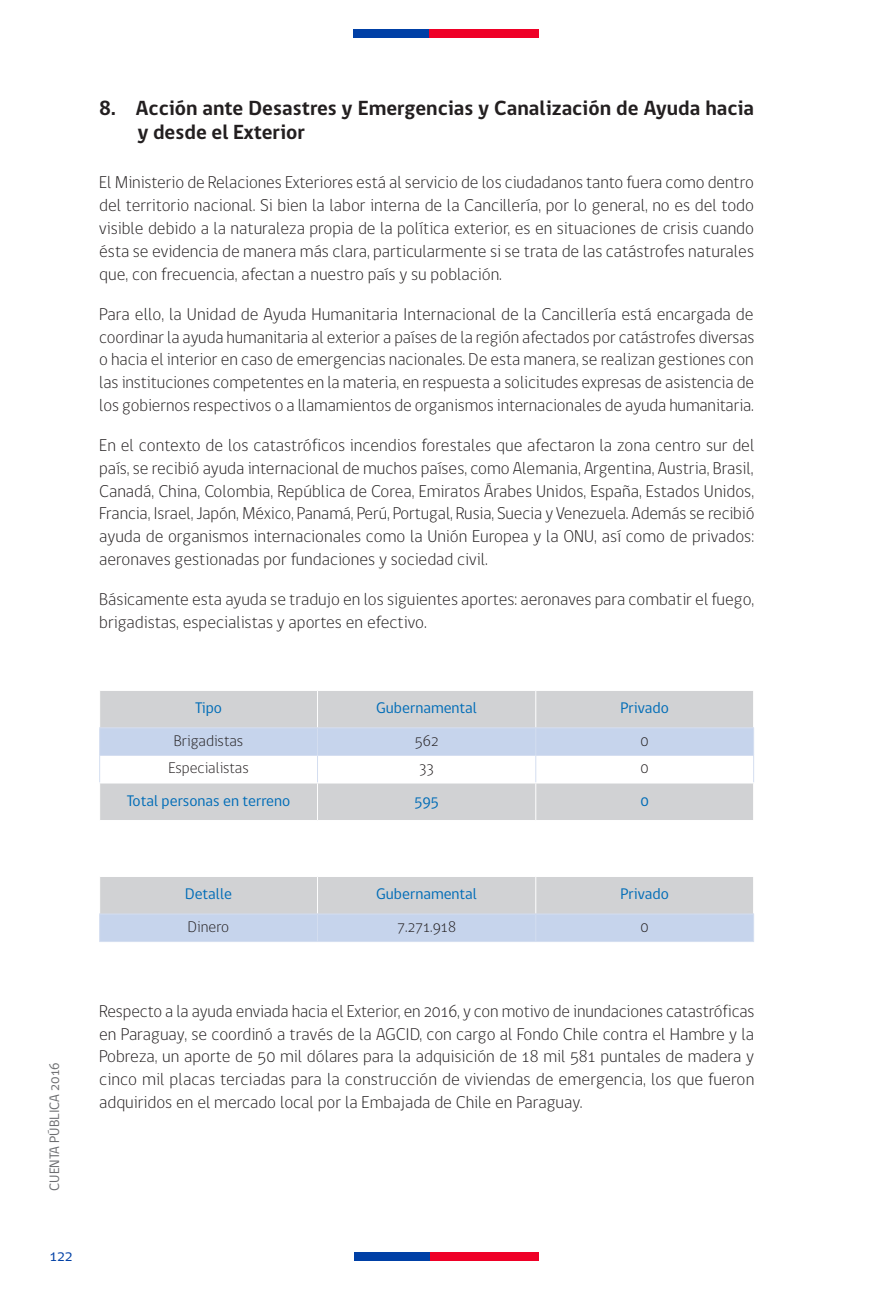
<style>
.page{position:relative;width:893px;height:1290px;background:#fff}
.page>*{position:absolute;margin:0;border:0;box-sizing:border-box;transform-origin:0 0}
.t1{font:700 21px/24.5px "gob CL";color:#231f20}
.t2{font:300 17.5px/22.8px "gob CL";color:#231f20;text-align:justify}
.t3{font:15.75px "gob CL";color:#006cb7}
.t4{font:300 15.75px "gob CL";color:#231f20}
.t5{font:15.75px "gob CL";color:#0040a6}
.t6{font:14px "gob CL";color:#6c6d70}
</style>
<div class="page">
<div style="left:430px;top:1252px;width:109px;height:8px;background:#ef0027"></div>
<div style="left:354px;top:1252px;width:76px;height:8px;background:#0040a6"></div>
<div style="left:429px;top:29px;width:110px;height:8px;background:#ef0027"></div>
<div style="left:354px;top:29px;width:75px;height:8px;background:#0040a6"></div>
<div style="left:100px;top:691px;width:653px;height:129px;background:#d1d2d4"></div>
<hr style="left:317px;top:691px;width:1px;height:36px;background:#fff">
<hr style="left:535px;top:691px;width:1px;height:36px;background:#fff">
<hr style="left:317px;top:783px;width:1px;height:37px;background:#fff">
<hr style="left:535px;top:783px;width:1px;height:37px;background:#fff">
<hr style="left:99px;top:727px;width:218px;height:1px;background:#d4def0">
<hr style="left:317px;top:727px;width:219px;height:1px;background:#d4def0">
<hr style="left:536px;top:727px;width:218px;height:1px;background:#d4def0">
<svg style="left:99px;top:728px;width:655px;height:54px"></svg>
<hr style="left:99px;top:782px;width:218px;height:1px;background:#fff">
<hr style="left:317px;top:782px;width:219px;height:1px;background:#fff">
<hr style="left:536px;top:782px;width:218px;height:1px;background:#fff">
<svg style="left:99px;top:877px;width:655px;height:64px;background:#ccd3de"></svg>
<hr style="left:99px;top:941px;width:218px;height:1px;background:#d4def0">
<hr style="left:317px;top:941px;width:219px;height:1px;background:#d4def0">
<hr style="left:536px;top:941px;width:218px;height:1px;background:#d4def0">
<p class="t1" style="left:138px;top:96px;width:618px;text-indent:-38px">8. Acción ante Desastres y Emergencias y Canalización de Ayuda hacia y desde el Exterior</p>
<p class="t2" style="left:99px;top:172px;width:656px">El Ministerio de Relaciones Exteriores está al servicio de los ciudadanos tanto fuera como dentro del territorio nacional. Si bien la labor interna de la Cancillería, por lo general, no es del todo visible debido a la naturaleza propia de la política exterior, es en situaciones de crisis cuando ésta se evidencia de manera más clara, particularmente si se trata de las catástrofes naturales que, con frecuencia, afectan a nuestro país y su población.</p>
<p class="t2" style="left:99px;top:303px;width:657px">Para ello, la Unidad de Ayuda Humanitaria Internacional de la Cancillería está encargada de coordinar la ayuda humanitaria al exterior a países de la región afectados por catástrofes diversas o hacia el interior en caso de emergencias nacionales. De esta manera, se realizan gestiones con las instituciones competentes en la materia, en respuesta a solicitudes expresas de asistencia de los gobiernos respectivos o a llamamientos de organismos internacionales de ayuda humanitaria.</p>
<p class="t2" style="left:99px;top:434px;width:657px">En el contexto de los catastróficos incendios forestales que afectaron la zona centro sur del país, se recibió ayuda internacional de muchos países, como Alemania, Argentina, Austria, Brasil, Canadá, China, Colombia, República de Corea, Emiratos Árabes Unidos, España, Estados Unidos, Francia, Israel, Japón, México, Panamá, Perú, Portugal, Rusia, Suecia y Venezuela. Además se recibió ayuda de organismos internacionales como la Unión Europea y la ONU, así como de privados: aeronaves gestionadas por fundaciones y sociedad civil.</p>
<p class="t2" style="left:99px;top:588px;width:656px">Básicamente esta ayuda se tradujo en los siguientes aportes: aeronaves para combatir el fuego, brigadistas, especialistas y aportes en efectivo.</p>
<p class="t3" style="left:195px;top:697px;width:28px">Tipo</p>
<p class="t3" style="left:376px;top:697px;width:102px">Gubernamental</p>
<p class="t3" style="left:620px;top:697px;width:50px">Privado</p>
<p class="t4" style="left:174px;top:729px;width:71px">Brigadistas</p>
<p class="t4" style="left:415px;top:729px;width:25px">562</p>
<p class="t4" style="left:641px;top:729px;width:10px">0</p>
<p class="t4" style="left:168px;top:757px;width:82px">Especialistas</p>
<p class="t4" style="left:419px;top:757px;width:16px">33</p>
<p class="t4" style="left:641px;top:757px;width:10px">0</p>
<p class="t3" style="left:127px;top:789px;width:165px">Total personas en terreno</p>
<p class="t3" style="left:414px;top:789px;width:26px">595</p>
<p class="t3" style="left:640px;top:789px;width:10px">0</p>
<p class="t6" style="left:45px;top:1191px;width:130px;rotate:-90deg">CUENTA PÚBLICA 2016</p>
<p class="t5" style="left:50px;top:1244px;width:24px">122</p>
<p class="t3" style="left:185px;top:883px;width:49px">Detalle</p>
<p class="t3" style="left:376px;top:883px;width:102px">Gubernamental</p>
<p class="t3" style="left:620px;top:883px;width:50px">Privado</p>
<p class="t4" style="left:188px;top:915px;width:43px">Dinero</p>
<p class="t4" style="left:397px;top:915px;width:60px">7.271.918</p>
<p class="t4" style="left:641px;top:915px;width:10px">0</p>
<p class="t2" style="left:99px;top:1000px;width:657px">Respecto a la ayuda enviada hacia el Exterior, en 2016, y con motivo de inundaciones catastróficas en Paraguay, se coordinó a través de la AGCID, con cargo al Fondo Chile contra el Hambre y la Pobreza, un aporte de 50 mil dólares para la adquisición de 18 mil 581 puntales de madera y cinco mil placas terciadas para la construcción de viviendas de emergencia, los que fueron adquiridos en el mercado local por la Embajada de Chile en Paraguay.</p>
</div>
